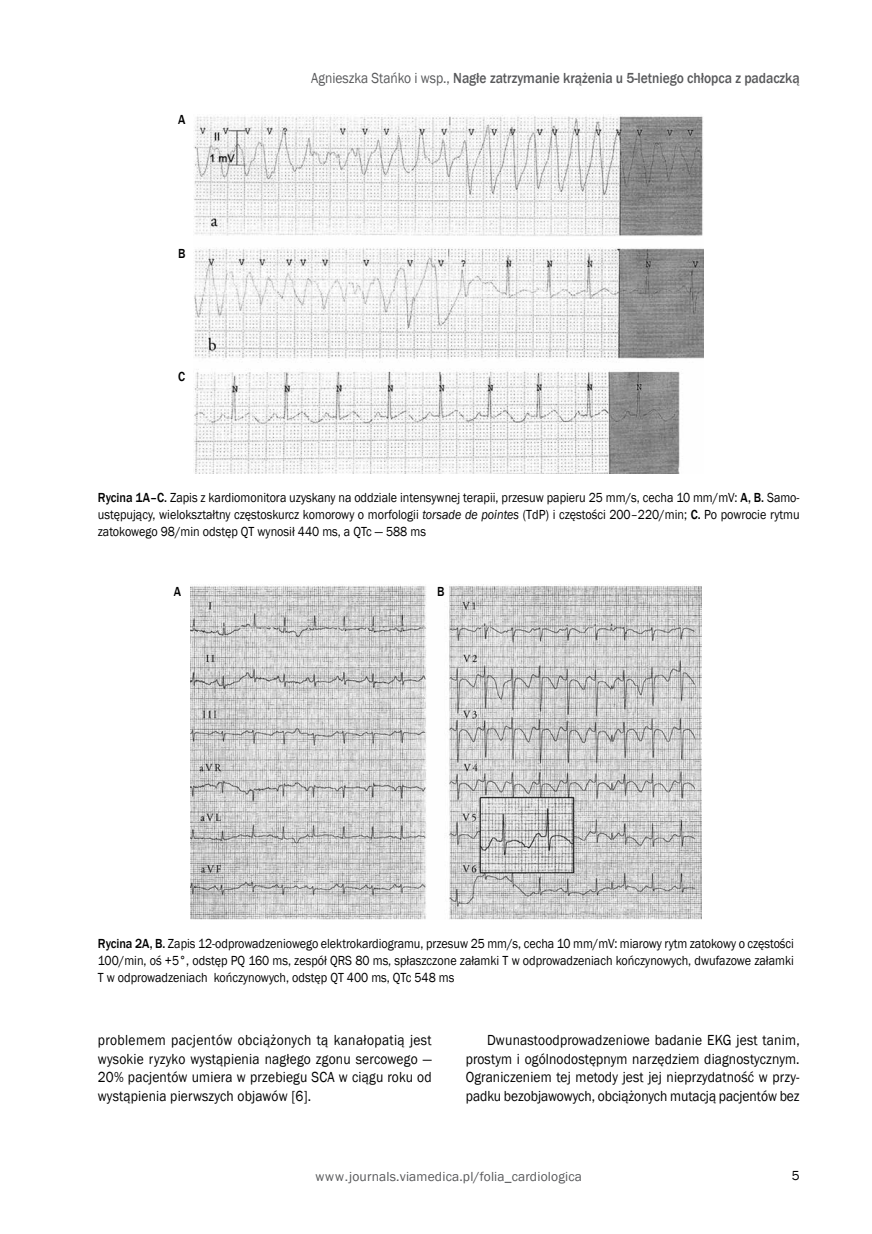
<style>
.page{position:relative;width:872px;height:1234px;background:#fff}
.page>*{position:absolute;margin:0;border:0;box-sizing:border-box;transform-origin:0 0}
.t1{font:15px/18.8px "Franklin Gothic";color:#000;text-align:justify;scale:.9 1}
.t2{font:500 15px "Franklin Gothic";letter-spacing:-.005em;color:#58595b;scale:.9 1}
.t3{font:13.5px/17.2px "Franklin Gothic";color:#000;text-align:justify;scale:.9 1}
.t4{font:13.5px "Franklin Gothic";letter-spacing:.01em;color:#58595b}
.t5{font:500 13.5px "Franklin Gothic";color:#000;scale:.9 1}
.t6{font:13.5px "Franklin Gothic";color:#000}
.s1{font-weight:400}
.s2{font-weight:500}
.s3{font-style:italic}
</style>
<div class="page">
<img style="left:194px;top:115px;width:510px;height:358px">
<img style="left:191px;top:584px;width:510px;height:334px">
<p class="t5" style="left:178px;top:111px;width:10px">A</p>
<p class="t5" style="left:178px;top:245px;width:10px">B</p>
<p class="t5" style="left:178px;top:368px;width:9px">C</p>
<p class="t2" style="left:311px;top:69px;width:544px"><span class="s1">Agnieszka Stańko i wsp.,</span> Nagłe zatrzymanie krążenia u 5-letniego chłopca z padaczką</p>
<p class="t3" style="left:98px;top:488px;width:781px"><span class="s2">Rycina 1A–C.</span> Zapis z kardiomonitora uzyskany na oddziale intensywnej terapii, przesuw papieru 25 mm/s, cecha 10 mm/mV: <span class="s2">A, B.</span> Samo&shy;ustępujący, wielokształtny częstoskurcz komorowy o morfologii <span class="s3">torsade de pointes</span> (TdP) i częstości 200–220/min; <span class="s2">C.</span> Po powrocie rytmu zatokowego 98/min odstęp QT wynosił 440 ms, a QTc — 588 ms</p>
<p class="t5" style="left:174px;top:582px;width:10px">A</p>
<p class="t5" style="left:437px;top:582px;width:10px">B</p>
<p class="t3" style="left:98px;top:934px;width:775px"><span class="s2">Rycina 2A, B.</span> Zapis 12-odprowadzeniowego elektrokardiogramu, przesuw 25 mm/s, cecha 10 mm/mV: miarowy rytm zatokowy o częstości 100/min, oś +5°, odstęp PQ 160 ms, zespół QRS 80 ms, spłaszczone załamki T w odprowadzeniach kończynowych, dwufazowe załamki T w odprowadzeniach kończynowych, odstęp QT 400 ms, QTc 548 ms</p>
<p class="t1" style="left:98px;top:1030px;width:372px">problemem pacjentów obciążonych tą kanałopatią jest wysokie ryzyko wystąpienia nagłego zgonu sercowego — 20% pacjentów umiera w przebiegu SCA w ciągu roku od wystąpienia pierwszych objawów [6].</p>
<p class="t1" style="left:466px;top:1030px;width:372px;text-indent:21px">Dwunastoodprowadzeniowe badanie EKG jest tanim, prostym i ogólnodostępnym narzędziem diagnostycznym.<br>Ograniczeniem tej metody jest jej nieprzydatność w przy&shy;padku bezobjawowych, obciążonych mutacją pacjentów bez</p>
<p class="t4" style="left:315px;top:1168px;width:268px">www.journals.viamedica.pl/folia_cardiologica</p>
<p class="t6" style="left:791px;top:1166px;width:9px">5</p>
</div>
